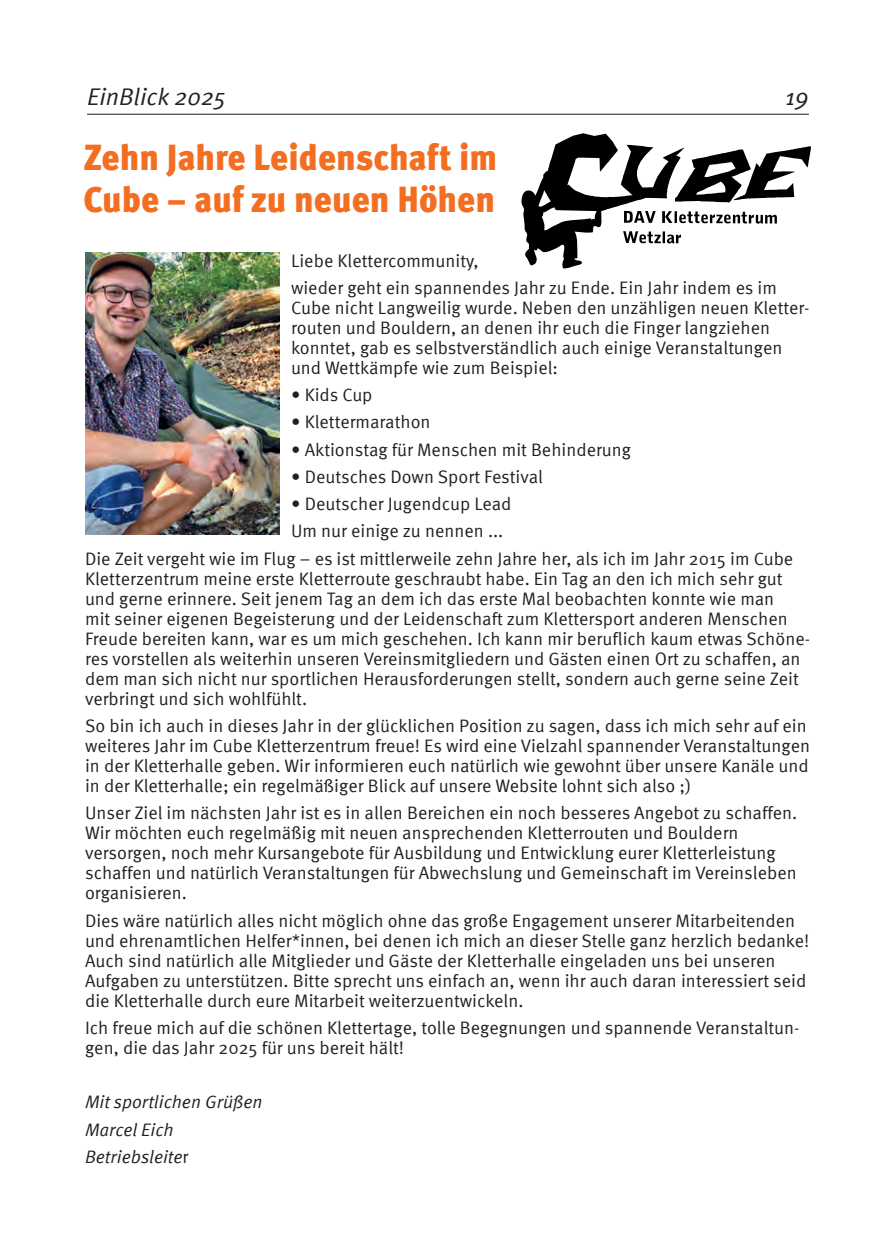
<style>
.page{position:relative;width:896px;height:1248px;background:#fff}
.page>*{position:absolute;margin:0;border:0;box-sizing:border-box;transform-origin:0 0}
.t1{font:900 36px/42px "Meta Pro";color:#f36e21;scale:.95 1}
.t2{font:italic 24px "Meta Pro";color:#231f20}
.t3{font:18px/20px "Meta Pro";color:#231f20}
.t4{font:italic 18px/27.2px "Meta Pro";color:#231f20}
.s1{font-style:normal}
</style>
<div class="page">
<hr style="left:87px;top:114px;width:722px;height:1px;background:#231f20">
<svg style="left:521px;top:133px;width:290px;height:135px"></svg>
<img style="left:85px;top:252px;width:195px;height:282px">
<h2 class="t2" style="left:87px;top:79px;width:140px">EinBlick 2025</h2>
<h2 class="t2" style="left:785px;top:79px;width:25px">19</h2>
<h1 class="t1" style="left:84px;top:135px;width:437px">Zehn Jahre Leidenschaft im<br>Cube – auf zu neuen Höhen</h1>
<p class="t3" style="left:291px;top:245px;width:487px;line-height:27.2px">Liebe Klettercommunity,<br>wieder geht ein spannendes Jahr zu Ende. Ein Jahr indem es im</p>
<p class="t3" style="left:291px;top:296px;width:520px">Cube nicht Langweilig wurde. Neben den unzähligen neuen Kletter&shy;routen und Bouldern, an denen ihr euch die Finger langziehen konntet, gab es selbstverständlich auch einige Veranstaltungen und Wettkämpfe wie zum Beispiel:</p>
<p class="t3" style="left:291px;top:384px;width:83px">• Kids Cup</p>
<p class="t3" style="left:291px;top:411px;width:141px">• Klettermarathon</p>
<p class="t3" style="left:291px;top:438px;width:341px">• Aktionstag für Menschen mit Behinderung</p>
<p class="t3" style="left:291px;top:465px;width:253px">• Deutsches Down Sport Festival</p>
<p class="t3" style="left:291px;top:492px;width:222px">• Deutscher Jugendcup Lead</p>
<p class="t3" style="left:291px;top:520px;width:214px">Um nur einige zu nennen ...</p>
<p class="t3" style="left:85px;top:547px;width:710px">Die Zeit vergeht wie im Flug – es ist mittlerweile zehn Jahre her, als ich im Jahr 2015 im Cube</p>
<p class="t3" style="left:85px;top:567px;width:726px">Kletterzentrum meine erste Kletterroute geschraubt habe. Ein Tag an den ich mich sehr gut und gerne erinnere. Seit jenem Tag an dem ich das erste Mal beobachten konnte wie man<br>mit seiner eigenen Begeisterung und der Leidenschaft zum Klettersport anderen Menschen Freude bereiten kann, war es um mich geschehen. Ich kann mir beruflich kaum etwas Schöne&shy;res vorstellen als weiterhin unseren Vereinsmitgliedern und Gästen einen Ort zu schaffen, an dem man sich nicht nur sportlichen Herausforderungen stellt, sondern auch gerne seine Zeit verbringt und sich wohlfühlt.</p>
<p class="t3" style="left:85px;top:714px;width:726px">So bin ich auch in dieses Jahr in der glücklichen Position zu sagen, dass ich mich sehr auf ein weiteres Jahr im Cube Kletterzentrum freue! Es wird eine Vielzahl spannender Veranstaltungen in der Kletterhalle geben. Wir informieren euch natürlich wie gewohnt über unsere Kanäle und in der Kletterhalle; ein regelmäßiger Blick auf unsere Website lohnt sich also ;)</p>
<p class="t3" style="left:85px;top:801px;width:714px">Unser Ziel im nächsten Jahr ist es in allen Bereichen ein noch besseres Angebot zu schaffen.<br>Wir möchten euch regelmäßig mit neuen ansprechenden Kletterrouten und Bouldern versorgen, noch mehr Kursangebote für Ausbildung und Entwicklung eurer Kletterleistung schaffen und natürlich Veranstaltungen für Abwechslung und Gemeinschaft im Vereinsleben organisieren.</p>
<p class="t3" style="left:85px;top:909px;width:726px">Dies wäre natürlich alles nicht möglich ohne das große Engagement unserer Mitarbeitenden und ehrenamtlichen Helfer*innen, bei denen ich mich an dieser Stelle ganz herzlich bedanke!<br>Auch sind natürlich alle Mitglieder und Gäste der Kletterhalle eingeladen uns bei unseren Aufgaben zu unterstützen. Bitte sprecht uns einfach an, wenn ihr auch daran interessiert seid die Kletterhalle durch eure Mitarbeit weiterzuentwickeln.</p>
<p class="t3" style="left:85px;top:1016px;width:716px">Ich freue mich auf die schönen Klettertage, tolle Begegnungen und spannende Veranstaltun&shy;gen, die das Jahr 2025 für uns bereit hält!</p>
<p class="t4" style="left:85px;top:1087px;width:179px">Mit sportlichen Grüßen<br>Marcel Eich<br>Betriebsleite<span class="s1">r</span></p>
</div>
